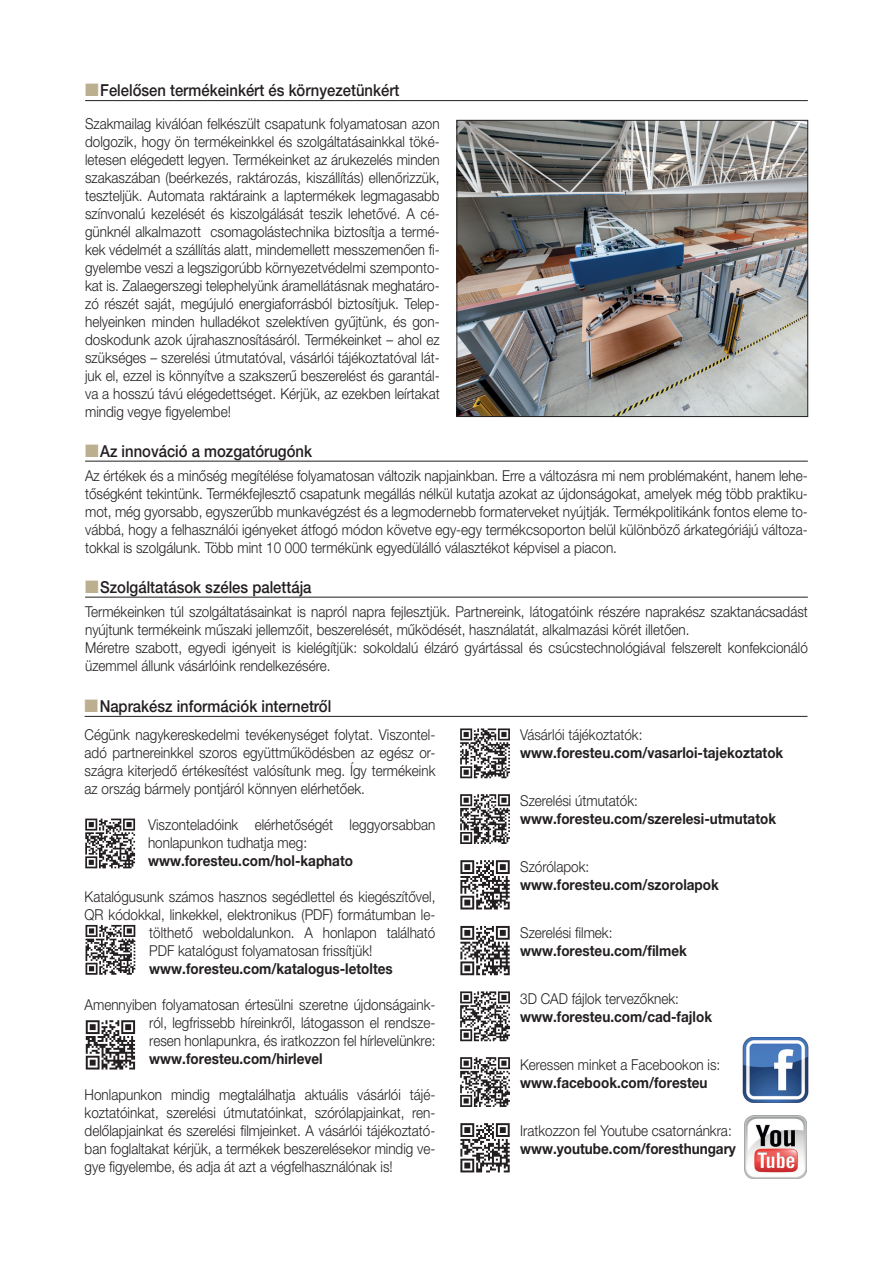
<style>
.page{position:relative;width:893px;height:1263px;background:#fff}
.page>*{position:absolute;margin:0;border:0;box-sizing:border-box;transform-origin:0 0}
.termék_aláhúzott{font:500 16.5px "Helvetica Neue LT Pro";color:#231f20;scale:.9 1}
.szöveg{font:300 15px/18px "Helvetica Neue LT Pro";color:#231f20;text-align:justify;scale:.9 1}
.szöveg-2{font:700 15px "Helvetica Neue LT Pro";color:#231f20;scale:.9 1}
.s1{color:#bbaf8f}
</style>
<div class="page">
<svg style="left:85px;top:819px;width:51px;height:50px"></svg>
<svg style="left:85px;top:818px;width:50px;height:50px"></svg>
<svg style="left:85px;top:924px;width:51px;height:51px"></svg>
<svg style="left:86px;top:925px;width:49px;height:50px"></svg>
<svg style="left:85px;top:1020px;width:51px;height:50px"></svg>
<svg style="left:86px;top:1020px;width:49px;height:49px"></svg>
<div style="left:458px;top:924px;width:54px;height:53px;background:linear-gradient(to bottom,#fff,#fff)"></div>
<svg style="left:460px;top:926px;width:50px;height:49px"></svg>
<div style="left:458px;top:990px;width:54px;height:53px;background:linear-gradient(to bottom,#fff,#fff)"></div>
<svg style="left:460px;top:991px;width:50px;height:50px"></svg>
<svg style="left:460px;top:794px;width:50px;height:50px"></svg>
<div style="left:458px;top:727px;width:54px;height:53px;background:linear-gradient(to bottom,#fff,#fff)"></div>
<svg style="left:460px;top:728px;width:50px;height:50px"></svg>
<div style="left:458px;top:858px;width:54px;height:53px;background:linear-gradient(to bottom,#fff,#fff)"></div>
<svg style="left:460px;top:860px;width:50px;height:49px"></svg>
<svg style="left:460px;top:1057px;width:50px;height:50px"></svg>
<div style="left:458px;top:1121px;width:54px;height:53px;background:linear-gradient(to bottom,#fff,#fff)"></div>
<svg style="left:460px;top:1123px;width:50px;height:49px"></svg>
<hr style="left:85px;top:716px;width:722px;height:1px;background:#231f20">
<img style="left:742px;top:1037px;width:67px;height:66px">
<img style="left:745px;top:1115px;width:62px;height:63px">
<img style="left:459px;top:122px;width:347px;height:293px">
<div style="left:457px;top:120px;width:351px;height:297px;border:1px solid #231f20"></div>
<hr style="left:85px;top:100px;width:723px;height:1px;background:#231f20">
<hr style="left:85px;top:461px;width:723px;height:1px;background:#231f20">
<hr style="left:85px;top:597px;width:723px;height:1px;background:#231f20">
<p class="termék_aláhúzott" style="left:85px;top:80px;width:351px"><span class="s1">■</span>Felelősen termékeinkért és környezetünkért</p>
<p class="szöveg" style="left:85px;top:114px;width:395px">Szakmailag kiválóan felkészült csapatunk folyamatosan azon dolgozik, hogy ön termékeinkkel és szolgáltatásainkkal töké&shy;letesen elégedett legyen. Termékeinket az árukezelés minden szakaszában (beérkezés, raktározás, kiszállítás) ellenőrizzük, teszteljük. Automata raktáraink a laptermékek legmagasabb színvonalú kezelését és kiszolgálását teszik lehetővé. A cé&shy;günknél alkalmazott csomagolástechnika biztosítja a termé&shy;kek védelmét a szállítás alatt, mindemellett messzemenően fi&shy;gyelembe veszi a legszigorúbb környezetvédelmi szemponto&shy;kat is. Zalaegerszegi telephelyünk áramellátásnak meghatáro&shy;zó részét saját, megújuló energiaforrásból biztosítjuk. Telep&shy;helyeinken minden hulladékot szelektíven gyűjtünk, és gon&shy;doskodunk azok újrahasznosításáról. Termékeinket – ahol ez szükséges – szerelési útmutatóval, vásárlói tájékoztatóval lát&shy;juk el, ezzel is könnyítve a szakszerű beszerelést és garantál&shy;va a hosszú távú elégedettséget. Kérjük, az ezekben leírtakat mindig vegye figyelembe!</p>
<p class="termék_aláhúzott" style="left:85px;top:441px;width:254px"><span class="s1">■</span>Az innováció a mozgatórugónk</p>
<p class="szöveg" style="left:85px;top:466px;width:804px">Az értékek és a minőség megítélése folyamatosan változik napjainkban. Erre a változásra mi nem problémaként, hanem lehe&shy;tőségként tekintünk. Termékfejlesztő csapatunk megállás nélkül kutatja azokat az újdonságokat, amelyek még több praktiku&shy;mot, még gyorsabb, egyszerűbb munkavégzést és a legmodernebb formaterveket nyújtják. Termékpolitikánk fontos eleme to&shy;vábbá, hogy a felhasználói igényeket átfogó módon követve egy-egy termékcsoporton belül különböző árkategóriájú változa&shy;tokkal is szolgálunk. Több mint 10 000 termékünk egyedülálló választékot képvisel a piacon.</p>
<p class="termék_aláhúzott" style="left:85px;top:577px;width:253px"><span class="s1">■</span>Szolgáltatások széles palettája</p>
<p class="szöveg" style="left:85px;top:602px;width:804px">Termékeinken túl szolgáltatásainkat is napról napra fejlesztjük. Partnereink, látogatóink részére naprakész szaktanácsadást nyújtunk termékeink műszaki jellemzőit, beszerelését, működését, használatát, alkalmazási körét illetően.</p>
<p class="szöveg" style="left:85px;top:638px;width:804px">Méretre szabott, egyedi igényeit is kielégítjük: sokoldalú élzáró gyártással és csúcstechnológiával felszerelt konfekcionáló üzemmel állunk vásárlóink rendelkezésére.</p>
<p class="termék_aláhúzott" style="left:85px;top:696px;width:276px"><span class="s1">■</span>Naprakész információk internetről</p>
<p class="szöveg" style="left:85px;top:725px;width:391px">Cégünk nagykereskedelmi tevékenységet folytat. Viszontel&shy;adó partnereinkkel szoros együttműködésben az egész or&shy;szágra kiterjedő értékesítést valósítunk meg. Így termékeink az ország bármely pontjáról könnyen elérhetőek.</p>
<p class="szöveg" style="left:148px;top:815px;width:321px">Viszonteladóink elérhetőségét leggyorsabban honlapunkon tudhatja meg:</p>
<p class="szöveg-2" style="left:148px;top:851px;width:229px">www.foresteu.com/hol-kaphato</p>
<p class="szöveg" style="left:85px;top:887px;width:391px">Katalógusunk számos hasznos segédlettel és kiegészítővel,</p>
<p class="szöveg" style="left:85px;top:905px;width:391px">QR kódokkal, linkekkel, elektronikus (PDF) formátumban le-</p>
<p class="szöveg" style="left:149px;top:923px;width:319px">tölthető weboldalunkon. A honlapon található</p>
<p class="szöveg" style="left:149px;top:941px;width:249px">PDF katalógust folyamatosan frissítjük!</p>
<p class="szöveg-2" style="left:149px;top:959px;width:272px">www.foresteu.com/katalogus-letoltes</p>
<p class="szöveg" style="left:149px;top:995px;width:319px;text-indent:-65px">Amennyiben folyamatosan értesülni szeretne újdonságaink&shy;ról, legfrissebb híreinkről, látogasson el rendsze&shy;resen honlapunkra, és iratkozzon fel hírlevelünkre:</p>
<p class="szöveg-2" style="left:149px;top:1049px;width:194px">www.foresteu.com/hirlevel</p>
<p class="szöveg" style="left:85px;top:1085px;width:391px">Honlapunkon mindig megtalálhatja aktuális vásárlói tájé&shy;koztatóinkat, szerelési útmutatóinkat, szórólapjainkat, ren&shy;delőlapjainkat és szerelési filmjeinket. A vásárlói tájékoztató&shy;ban foglaltakat kérjük, a termékek beszerelésekor mindig ve&shy;gye figyelembe, és adja át azt a végfelhasználónak is!</p>
<p class="szöveg" style="left:520px;top:725px;width:137px">Vásárlói tájékoztatók:</p>
<p class="szöveg-2" style="left:520px;top:743px;width:294px">www.foresteu.com/vasarloi-tajekoztatok</p>
<p class="szöveg" style="left:520px;top:791px;width:132px">Szerelési útmutatók:</p>
<p class="szöveg-2" style="left:520px;top:809px;width:286px">www.foresteu.com/szerelesi-utmutatok</p>
<p class="szöveg" style="left:520px;top:857px;width:78px">Szórólapok:</p>
<p class="szöveg-2" style="left:520px;top:875px;width:222px">www.foresteu.com/szorolapok</p>
<p class="szöveg" style="left:520px;top:923px;width:104px">Szerelési filmek:</p>
<p class="szöveg-2" style="left:520px;top:941px;width:187px">www.foresteu.com/filmek</p>
<p class="szöveg" style="left:520px;top:989px;width:178px">3D CAD fájlok tervezőknek:</p>
<p class="szöveg-2" style="left:520px;top:1007px;width:215px">www.foresteu.com/cad-fajlok</p>
<p class="szöveg" style="left:520px;top:1055px;width:224px">Keressen minket a Facebookon is:</p>
<p class="szöveg-2" style="left:520px;top:1073px;width:210px">www.facebook.com/foresteu</p>
<p class="szöveg" style="left:520px;top:1121px;width:237px">Iratkozzon fel Youtube csatornánkra:</p>
<p class="szöveg-2" style="left:520px;top:1139px;width:241px">www.youtube.com/foresthungary</p>
</div>
